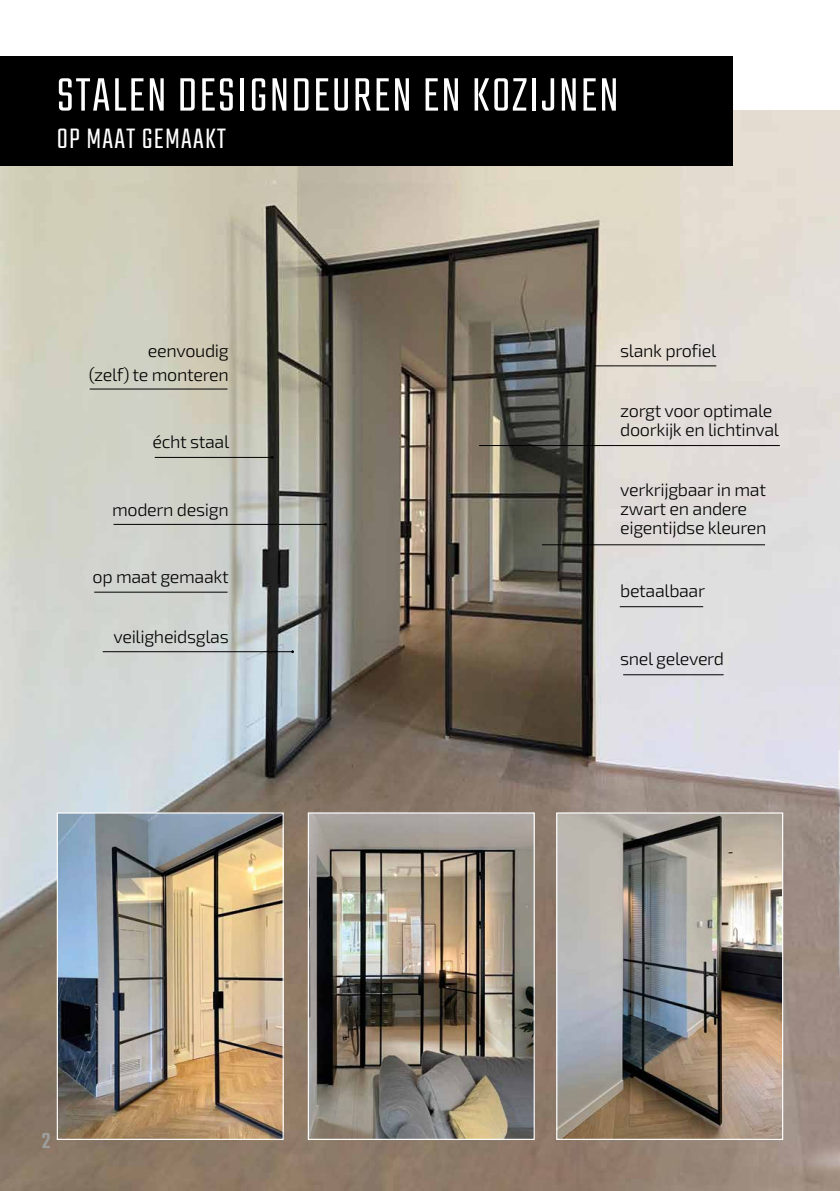
<style>
.page{position:relative;width:840px;height:1191px;background:#fff}
.page>*{position:absolute;margin:0;border:0;box-sizing:border-box;transform-origin:0 0}
.t1{font:300 52px "Teko";letter-spacing:.04em;color:#fff}
.t2{font:300 31.2px "Teko";letter-spacing:.04em;color:#fff}
.t3{font:500 24px "Teko";color:#9d9d9c}
.t4{font:300 18px/19.4px "Exo 2";letter-spacing:-.02em;color:#000}
</style>
<div class="page">
<img style="left:0;top:111px;width:839px;height:1080px">
<div style="left:0;top:57px;width:731px;height:109px;background:#000"></div>
<hr style="left:155px;top:457px;width:117px;height:1px;background:#000">
<hr style="left:90px;top:389px;width:137px;height:1px;background:#000">
<hr style="left:593px;top:365px;width:122px;height:1px;background:#000">
<hr style="left:619px;top:606px;width:83px;height:1px;background:#000">
<hr style="left:622px;top:674px;width:101px;height:1px;background:#000">
<hr style="left:541px;top:544px;width:223px;height:1px;background:#000">
<hr style="left:478px;top:445px;width:301px;height:1px;background:#000">
<hr style="left:113px;top:524px;width:212px;height:1px;background:#000">
<hr style="left:94px;top:592px;width:133px;height:1px;background:#000">
<hr style="left:103px;top:651px;width:189px;height:1px;background:#000">
<img style="left:558px;top:814px;width:222px;height:324px">
<div style="left:556px;top:812px;width:226px;height:328px;border:1px solid #fff"></div>
<img style="left:59px;top:814px;width:222px;height:324px">
<div style="left:57px;top:812px;width:226px;height:328px;border:1px solid #fff"></div>
<img style="left:309px;top:814px;width:223px;height:324px">
<div style="left:307px;top:812px;width:227px;height:328px;border:1px solid #fff"></div>
<h1 class="t1" style="left:57px;top:74px;width:563px">STALEN DESIGNDEUREN EN KOZIJNEN</h1>
<h2 class="t2" style="left:57px;top:126px;width:170px">OP MAAT GEMAAKT</h2>
<p class="t4" style="left:89px;top:340px;width:141px;line-height:23.4px;text-align:right">eenvoudig<br>(zelf) te monteren</p>
<p class="t4" style="left:152px;top:433px;width:78px">écht staal</p>
<p class="t4" style="left:112px;top:500px;width:118px">modern design</p>
<p class="t4" style="left:92px;top:568px;width:138px">op maat gemaakt</p>
<p class="t4" style="left:113px;top:627px;width:117px">veiligheidsglas</p>
<p class="t4" style="left:620px;top:342px;width:97px">slank profiel</p>
<p class="t4" style="left:620px;top:402px;width:160px">zorgt voor optimale doorkijk en lichtinval</p>
<p class="t4" style="left:620px;top:480px;width:148px">verkrijgbaar in mat zwart en andere eigentijdse kleuren</p>
<p class="t4" style="left:620px;top:582px;width:86px">betaalbaar</p>
<p class="t4" style="left:620px;top:650px;width:105px">snel geleverd</p>
<h3 class="t3" style="left:42px;top:1126px;width:10px">2</h3>
</div>
